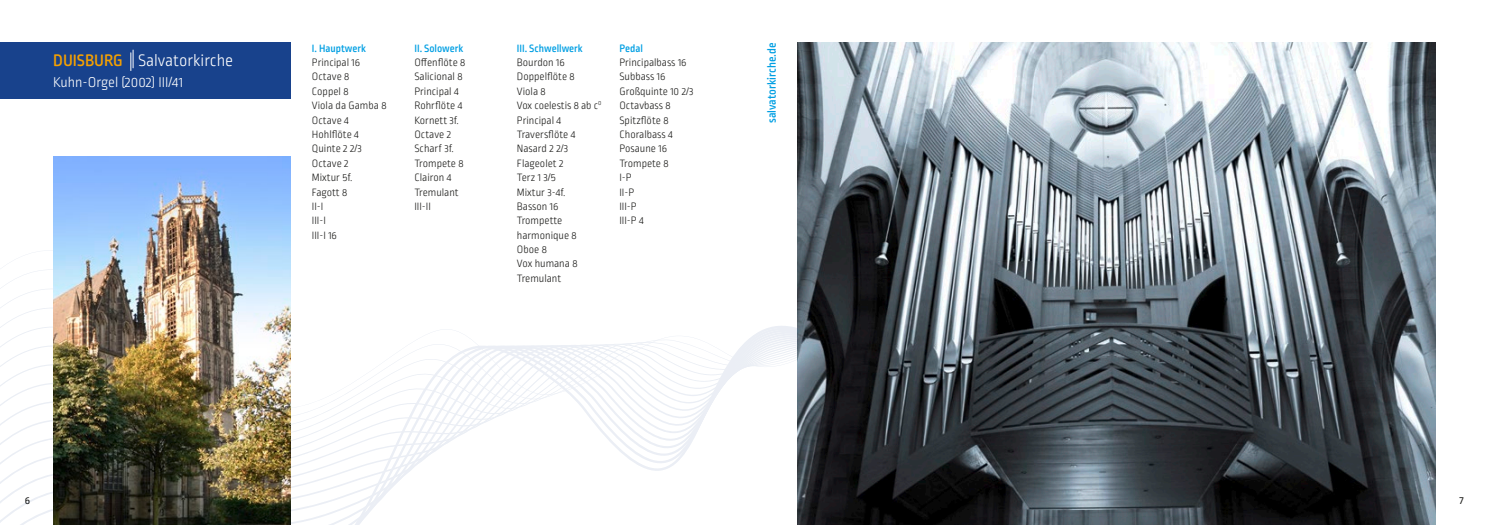
<style>
.page{position:relative;width:1489px;height:525px;background:#fff}
.page>*{position:absolute;margin:0;border:0;box-sizing:border-box;transform-origin:0 0}
.t1{font:300 17.5px "Ropa Soft Pro";color:#fff}
.t2{font:300 15px "Ropa Soft Pro";color:#fff}
.t3{font:500 12.5px "Ropa Soft Pro";color:#009fe3}
.t4{font:300 11.25px/14.4px "Ropa Soft Pro";color:#1d1d1b}
.t5{font:500 11.25px "Ropa Soft Pro";color:#009fe3}
.t6{font:11.25px "Ropa Soft Pro";color:#1d1d1b}
.s1{font-weight:500;color:#f6a100}
</style>
<div class="page">
<img style="left:797px;top:43px;width:638px;height:481px">
<div style="left:0;top:43px;width:291px;height:56px;background:#18428c"></div>
<svg style="left:0;top:318px;width:797px;height:206px"></svg>
<img style="left:53px;top:156px;width:238px;height:368px">
<svg style="left:130px;top:50px;width:4px;height:21px"></svg>
<h1 class="t1" style="left:53px;top:51px;width:182px"><span class="s1">DUISBURG</span> Salvatorkirche</h1>
<h2 class="t2" style="left:53px;top:74px;width:132px">Kuhn-Orgel (2002) III/41</h2>
<p class="t5" style="left:312px;top:42px;width:55px">I. Hauptwerk</p>
<p class="t4" style="left:312px;top:56px;width:76px">Principal 16<br>Octave 8<br>Coppel 8<br>Viola da Gamba 8<br>Octave 4<br>Hohlflöte 4<br>Quinte 2 2/3<br>Octave 2<br>Mixtur 5f.<br>Fagott 8<br>II-I<br>III-I<br>III-I 16</p>
<p class="t5" style="left:414px;top:42px;width:50px">II. Solowerk</p>
<p class="t4" style="left:414px;top:56px;width:52px">Offenflöte 8<br>Salicional 8<br>Principal 4<br>Rohrflöte 4<br>Kornett 3f.<br>Octave 2<br>Scharf 3f.<br>Trompete 8<br>Clairon 4<br>Tremulant<br>III-II</p>
<p class="t5" style="left:517px;top:42px;width:67px">III. Schwellwerk</p>
<p class="t4" style="left:517px;top:56px;width:86px">Bourdon 16<br>Doppelflöte 8<br>Viola 8<br>Vox coelestis 8 ab c<sup>0<br></sup>Principal 4<br>Traversflöte 4<br>Nasard 2 2/3<br>Flageolet 2<br>Terz 1 3/5<br>Mixtur 3-4f.<br>Basson 16<br>Trompette harmonique 8<br>Oboe 8<br>Vox humana 8<br>Tremulant</p>
<p class="t5" style="left:619px;top:42px;width:25px">Pedal</p>
<p class="t4" style="left:619px;top:56px;width:75px">Principalbass 16<br>Subbass 16<br>Großquinte 10 2/3<br>Octavbass 8<br>Spitzflöte 8<br>Choralbass 4<br>Posaune 16<br>Trompete 8<br>I-P<br>II-P<br>III-P<br>III-P 4</p>
<p class="t3" style="left:764px;top:123px;width:82px;rotate:-90deg">salvatorkirche.de</p>
<p class="t6" style="left:25px;top:494px;width:7px">6</p>
<p class="t6" style="left:1459px;top:494px;width:6px">7</p>
</div>
